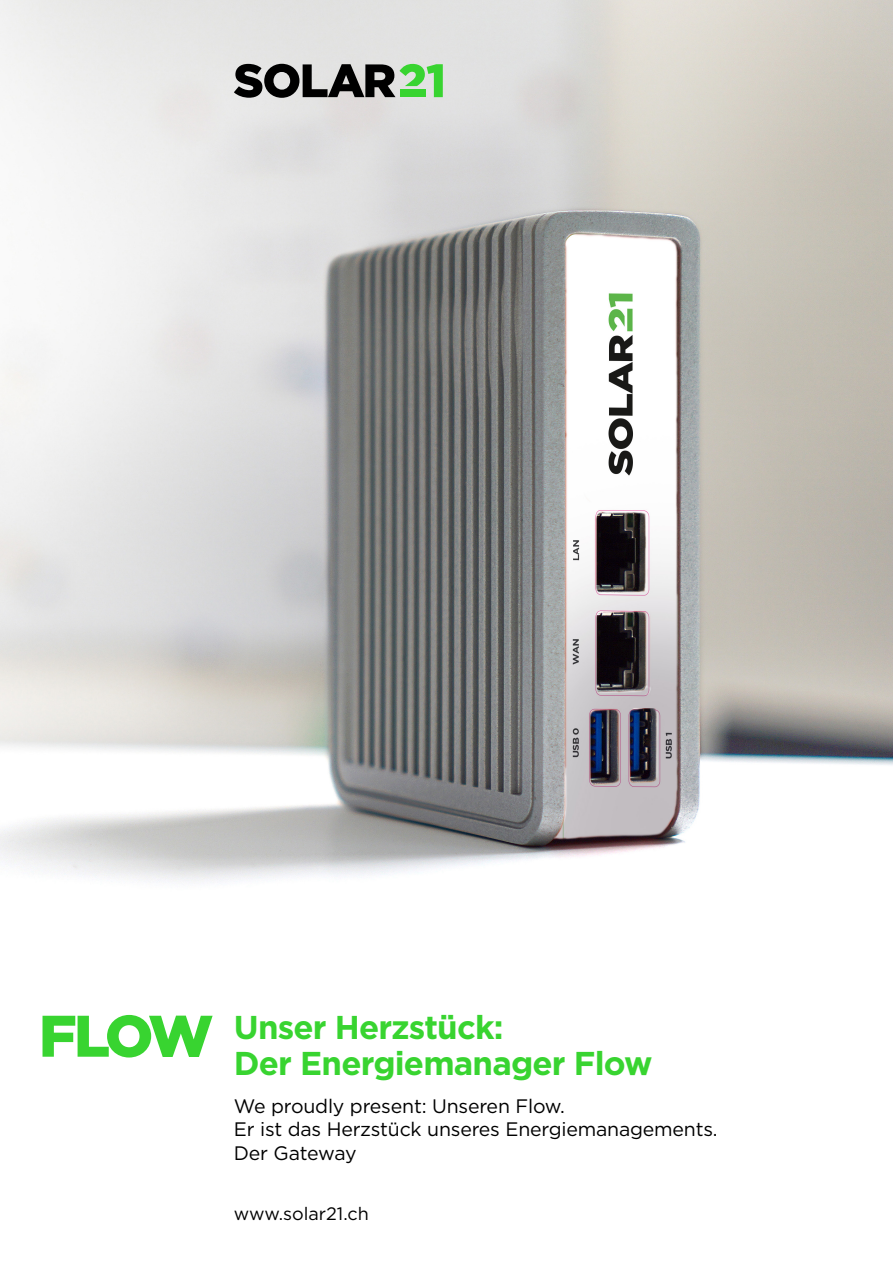
<style>
.page{position:relative;width:893px;height:1263px;background:#fff}
.page>*{position:absolute;margin:0;border:0;box-sizing:border-box;transform-origin:0 0}
.t1{font:700 33px/36px "Gotham";letter-spacing:-.025em;color:#38d430}
.t2{font:19.5px/23.4px "Gotham";letter-spacing:-.01em;color:#000}
.t3{font:18px "Gotham";color:#000}
</style>
<div class="page">
<img style="left:0;top:0;width:893px;height:1035px">
<svg style="left:234px;top:64px;width:209px;height:34px;background:#6c7b6b"></svg>
<div style="left:400px;top:90px;width:25px;height:7px;background:#38d430"></div>
<svg style="left:43px;top:1015px;width:170px;height:42px"></svg>
<h1 class="t1" style="left:234px;top:1010px;width:420px">Unser Herzstück:<br>Der Energiemanager Flow</h1>
<p class="t2" style="left:234px;top:1095px;width:485px">We proudly present: Unseren Flow.<br>Er ist das Herzstück unseres Energiemanagements.<br>Der Gateway</p>
<p class="t3" style="left:234px;top:1206px;width:136px">www.solar21.ch</p>
</div>
